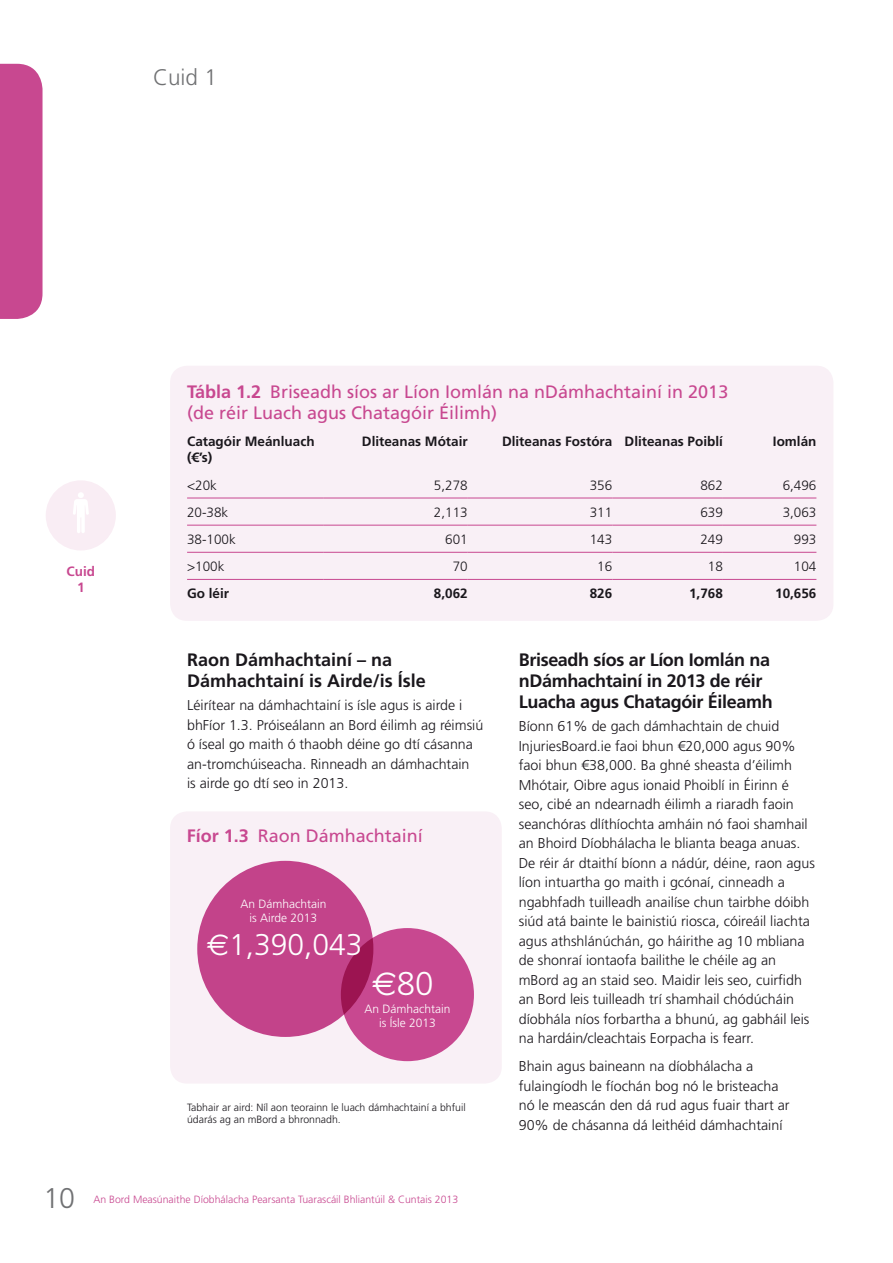
<style>
.page{position:relative;width:893px;height:1263px;background:#fff}
.page>*{position:absolute;margin:0;border:0;box-sizing:border-box;transform-origin:0 0}
.t1{font:300 33px "Frutiger LT Std";color:#fff}
.t2{font:300 30px "Frutiger LT Std";color:#fff}
.t3{font:300 28.5px "Frutiger LT Std";color:#707173}
.Head_IB{font:300 22.5px "Frutiger LT Std";color:#707173}
.t4{font:18px/21px "Frutiger LT Std";color:#c84890}
.Head_III{font:700 18px/21px "Frutiger LT Std";letter-spacing:-.02em;color:#1a171c}
.Head_III-2{font:700 18px/21px "Frutiger LT Std";color:#1a171c}
.Body__2{font:300 14.25px/19.5px "Frutiger LT Std";color:#1a171c}
.t5{font:700 13.5px/16.5px "Frutiger LT Std";color:#1a171c}
.t6{font:300 13.5px "Frutiger LT Std";color:#1a171c}
.t7{font:700 13.5px/16.5px "Frutiger LT Std";color:#c84890;text-align:center}
.t8{font:300 12px/14.4px "Frutiger LT Std";color:#fff;text-align:center}
.Source{font:300 10.5px/12px "Frutiger LT Std";color:#1a171c}
.t9{font:300 10.5px "Frutiger LT Std";color:#c84890}
.s1{font-weight:700}
.s2{font-family:"Euro Sans";font-weight:400}
</style>
<div class="page">
<div style="left:46px;top:480px;width:70px;height:70px;background:#f9edf4;border-radius:50%"></div>
<svg style="left:73px;top:492px;width:16px;height:41px"></svg>
<div style="left:0;top:64px;width:43px;height:255px;background:#c84890"></div>
<div style="left:170px;top:366px;width:663px;height:255px;background:#f9f0f6;border-radius:17px"></div>
<hr style="left:187px;top:498px;width:136px;height:1px;background:#c84890">
<hr style="left:323px;top:498px;width:145px;height:1px;background:#c84890">
<hr style="left:187px;top:525px;width:136px;height:1px;background:#c84890">
<hr style="left:323px;top:525px;width:145px;height:1px;background:#c84890">
<hr style="left:187px;top:552px;width:136px;height:1px;background:#c84890">
<hr style="left:323px;top:552px;width:145px;height:1px;background:#c84890">
<hr style="left:468px;top:498px;width:144px;height:1px;background:#c84890">
<hr style="left:468px;top:525px;width:144px;height:1px;background:#c84890">
<hr style="left:468px;top:552px;width:144px;height:1px;background:#c84890">
<hr style="left:612px;top:498px;width:111px;height:1px;background:#c84890">
<hr style="left:612px;top:525px;width:111px;height:1px;background:#c84890">
<hr style="left:612px;top:552px;width:111px;height:1px;background:#c84890">
<hr style="left:723px;top:498px;width:93px;height:1px;background:#c84890">
<hr style="left:723px;top:525px;width:93px;height:1px;background:#c84890">
<hr style="left:723px;top:552px;width:93px;height:1px;background:#c84890">
<hr style="left:187px;top:579px;width:136px;height:1px;background:#c84890">
<hr style="left:323px;top:579px;width:145px;height:1px;background:#c84890">
<hr style="left:468px;top:579px;width:144px;height:1px;background:#c84890">
<hr style="left:612px;top:579px;width:111px;height:1px;background:#c84890">
<hr style="left:723px;top:579px;width:93px;height:1px;background:#c84890">
<div style="left:170px;top:811px;width:332px;height:272px;background:#f9f0f6;border-radius:17px"></div>
<div style="left:341px;top:928px;width:133px;height:133px;background:#c84890;border-radius:50%"></div>
<div style="left:197px;top:861px;width:176px;height:176px;background:#c84890;border-radius:50%"></div>
<p class="Head_IB" style="left:153px;top:64px;width:65px">Cuid 1</p>
<p class="t7" style="left:67px;top:563px;width:30px">Cuid<br>1</p>
<p class="t4" style="left:187px;top:381px;width:543px"><span class="s1">Tábla 1.2</span> Briseadh síos ar Líon Iomlán na nDámhachtainí in 2013 (de réir Luach agus Chatagóir Éilimh)</p>
<p class="t5" style="left:187px;top:433px;width:129px">Catagóir Meánluach (€’s)</p>
<p class="t5" style="left:362px;top:433px;width:107px">Dliteanas Mótair</p>
<p class="t5" style="left:502px;top:433px;width:222px">Dliteanas Fostóra Dliteanas Poiblí</p>
<p class="t5" style="left:773px;top:433px;width:45px">Iomlán</p>
<p class="t6" style="left:187px;top:477px;width:31px">&lt;20k</p>
<p class="t6" style="left:434px;top:477px;width:35px">5,278</p>
<p class="t6" style="left:590px;top:477px;width:24px">356</p>
<p class="t6" style="left:700px;top:477px;width:24px">862</p>
<p class="t6" style="left:783px;top:477px;width:35px">6,496</p>
<p class="t6" style="left:187px;top:504px;width:43px">20-38k</p>
<p class="t6" style="left:434px;top:504px;width:35px">2,113</p>
<p class="t6" style="left:590px;top:504px;width:24px">311</p>
<p class="t6" style="left:700px;top:504px;width:24px">639</p>
<p class="t6" style="left:783px;top:504px;width:35px">3,063</p>
<p class="t6" style="left:187px;top:531px;width:50px">38-100k</p>
<p class="t6" style="left:445px;top:531px;width:24px">601</p>
<p class="t6" style="left:590px;top:531px;width:24px">143</p>
<p class="t6" style="left:700px;top:531px;width:24px">249</p>
<p class="t6" style="left:794px;top:531px;width:24px">993</p>
<p class="t6" style="left:187px;top:559px;width:39px">&gt;100k</p>
<p class="t6" style="left:453px;top:559px;width:17px">70</p>
<p class="t6" style="left:597px;top:559px;width:17px">16</p>
<p class="t6" style="left:708px;top:559px;width:17px">18</p>
<p class="t6" style="left:794px;top:559px;width:24px">104</p>
<p class="t5" style="left:187px;top:585px;width:44px">Go léir</p>
<p class="t5" style="left:434px;top:585px;width:35px">8,062</p>
<p class="t5" style="left:590px;top:585px;width:24px">826</p>
<p class="t5" style="left:689px;top:585px;width:35px">1,768</p>
<p class="t5" style="left:775px;top:585px;width:43px">10,656</p>
<p class="Head_III-2" style="left:187px;top:649px;width:240px">Raon Dámhachtainí – na<br>Dámhachtainí is Airde/is Ísle</p>
<p class="Body__2" style="left:187px;top:696px;width:298px">Léirítear na dámhachtainí is ísle agus is airde i bhFíor 1.3. Próiseálann an Bord éilimh ag réimsiú ó íseal go maith ó thaobh déine go dtí cásanna an-tromchúiseacha. Rinneadh an dámhachtain<br>is airde go dtí seo in 2013.</p>
<p class="t4" style="left:187px;top:825px;width:238px"><span class="s1">Fíor 1.3</span> Raon Dámhachtainí</p>
<p class="t8" style="left:240px;top:896px;width:88px">An Dámhachtain is Airde 2013</p>
<p class="t2" style="left:207px;top:927px;width:157px"><span class="s2">€</span>1,390,043</p>
<p class="t1" style="left:372px;top:965px;width:63px"><span class="s2">€</span>80</p>
<p class="t8" style="left:364px;top:1002px;width:88px">An Dámhachtain is Ísle 2013</p>
<p class="Source" style="left:187px;top:1101px;width:280px">Tabhair ar aird: Níl aon teorainn le luach dámhachtainí a bhfuil údarás ag an mBord a bhronnadh.</p>
<p class="Head_III" style="left:519px;top:649px;width:255px">Briseadh síos ar Líon Iomlán na nDámhachtainí in 2013 de réir<br>Luacha agus Chatagóir Éileamh</p>
<p class="Body__2" style="left:519px;top:717px;width:298px">Bíonn 61% de gach dámhachtain de chuid InjuriesBoard.ie faoi bhun €20,000 agus 90% faoi bhun €38,000. Ba ghné sheasta d’éilimh Mhótair, Oibre agus ionaid Phoiblí in Éirinn é seo, cibé an ndearnadh éilimh a riaradh faoin seanchóras dlíthíochta amháin nó faoi shamhail an Bhoird Díobhálacha le blianta beaga anuas.<br>De réir ár dtaithí bíonn a nádúr, déine, raon agus líon intuartha go maith i gcónaí, cinneadh a ngabhfadh tuilleadh anailíse chun tairbhe dóibh siúd atá bainte le bainistiú riosca, cóireáil liachta agus athshlánúchán, go háirithe ag 10 mbliana de shonraí iontaofa bailithe le chéile ag an mBord ag an staid seo. Maidir leis seo, cuirfidh an Bord leis tuilleadh trí shamhail chódúcháin díobhála níos forbartha a bhunú, ag gabháil leis na hardáin/cleachtais Eorpacha is fearr.</p>
<p class="Body__2" style="left:519px;top:1057px;width:272px">Bhain agus baineann na díobhálacha a fulaingíodh le fíochán bog nó le bristeacha nó le meascán den dá rud agus fuair thart ar 90% de chásanna dá leithéid dámhachtainí</p>
<h3 class="t3" style="left:43px;top:1182px;width:33px">10</h3>
<p class="t9" style="left:94px;top:1194px;width:366px">An Bord Measúnaithe Díobhálacha Pearsanta Tuarascáil Bhliantúil &amp; Cuntais 2013</p>
</div>
